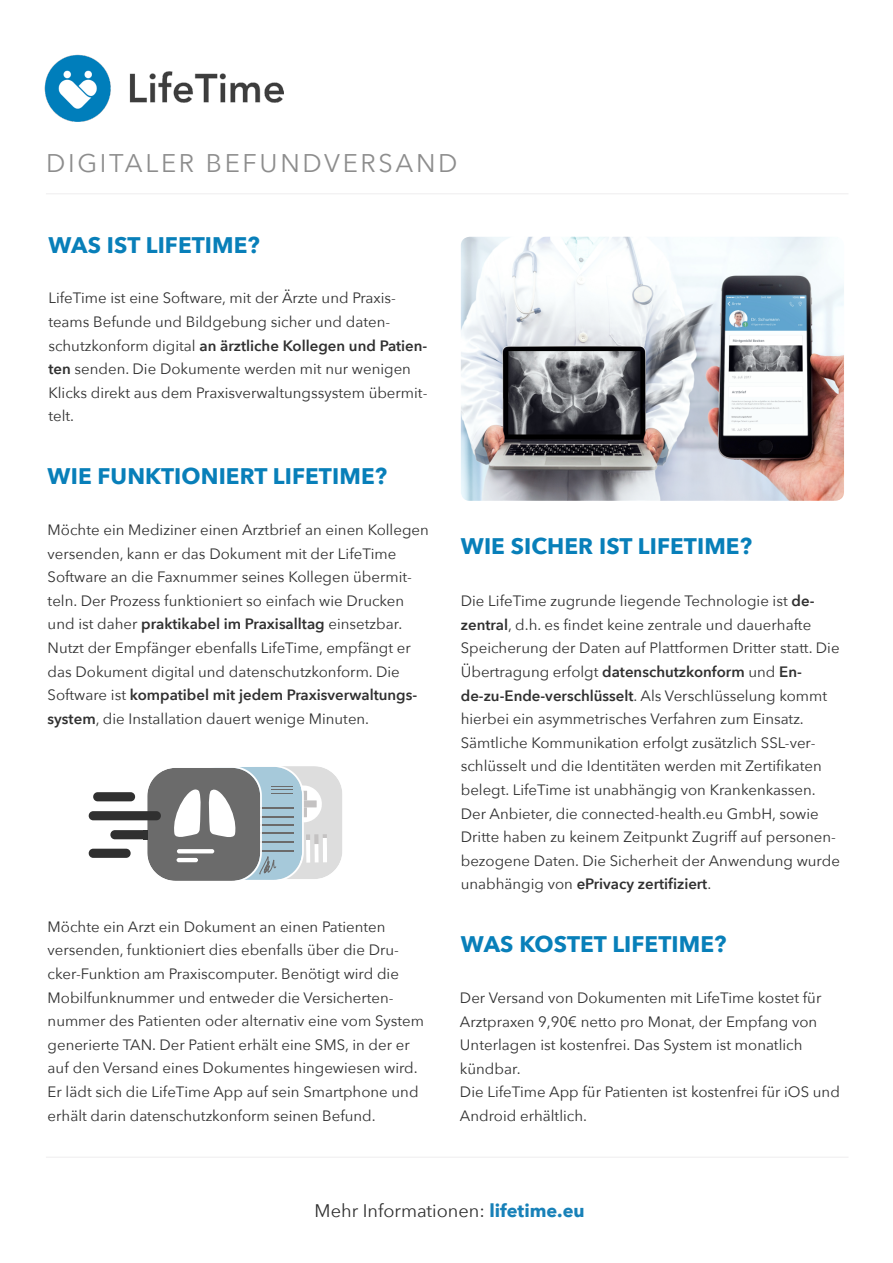
<style>
.page{position:relative;width:893px;height:1263px;background:#fff}
.page>*{position:absolute;margin:0;border:0;box-sizing:border-box;transform-origin:0 0}
.t1{font:25.5px "Avenir Next";letter-spacing:.105em;color:#8d8d8d}
.t2{font:700 22.5px "Avenir Next";letter-spacing:.005em;color:#087fb9}
.t3{font:18.15px "Avenir Next";color:#303030}
.t4{font:15px/23.5px "Avenir Next";color:#303030}
.s1{font-weight:600}
.s2{font-weight:700;color:#1881b8}
</style>
<div class="page">
<img style="left:44px;top:55px;width:239px;height:66px">
<hr style="left:46px;top:193px;width:802px;height:1px;background:#f3f2f3">
<img style="left:461px;top:237px;width:383px;height:264px">
<hr style="left:46px;top:1156px;width:802px;height:2px;background:#f3f2f3">
<div style="left:110px;top:830px;width:42px;height:9px;background:#303030;border-radius:4px"></div>
<svg style="left:143px;top:766px;width:199px;height:115px"></svg>
<div style="left:89px;top:811px;width:72px;height:9px;background:#303030;border-radius:4px"></div>
<div style="left:93px;top:792px;width:42px;height:9px;background:#303030;border-radius:4px"></div>
<div style="left:89px;top:849px;width:42px;height:9px;background:#303030;border-radius:4px"></div>
<h1 class="t1" style="left:46px;top:142px;width:413px">DIGITALER BEFUNDVERSAND</h1>
<h2 class="t2" style="left:48px;top:225px;width:213px">WAS IST LIFETIME?</h2>
<p class="t4" style="left:48px;top:286px;width:381px">LifeTime ist eine Software, mit der Ärzte und Praxis&shy;teams Befunde und Bildgebung sicher und daten&shy;schutzkonform digital <span class="s1">an ärztliche Kollegen und Patien&shy;ten</span> senden. Die Dokumente werden mit nur wenigen Klicks direkt aus dem Praxisverwaltungssystem übermit&shy;telt.</p>
<h2 class="t2" style="left:48px;top:457px;width:341px">WIE FUNKTIONIERT LIFETIME?</h2>
<p class="t4" style="left:48px;top:517px;width:383px">Möchte ein Mediziner einen Arztbrief an einen Kollegen versenden, kann er das Dokument mit der LifeTime Software an die Faxnummer seines Kollegen übermit&shy;teln. Der Prozess funktioniert so einfach wie Drucken und ist daher <span class="s1">praktikabel im Praxisalltag</span> einsetzbar.<br>Nutzt der Empfänger ebenfalls LifeTime, empfängt er das Dokument digital und datenschutzkonform. Die Software ist <span class="s1">kompatibel mit jedem Praxisverwaltungs&shy;system</span>, die Installation dauert wenige Minuten.</p>
<p class="t4" style="left:48px;top:914px;width:378px">Möchte ein Arzt ein Dokument an einen Patienten versenden, funktioniert dies ebenfalls über die Dru&shy;cker-Funktion am Praxiscomputer. Benötigt wird die Mobilfunknummer und entweder die Versicherten&shy;nummer des Patienten oder alternativ eine vom System generierte TAN. Der Patient erhält eine SMS, in der er auf den Versand eines Dokumentes hingewiesen wird.<br>Er lädt sich die LifeTime App auf sein Smartphone und erhält darin datenschutzkonform seinen Befund.</p>
<h2 class="t2" style="left:461px;top:527px;width:293px">WIE SICHER IST LIFETIME?</h2>
<p class="t4" style="left:461px;top:588px;width:381px">Die LifeTime zugrunde liegende Technologie ist <span class="s1">de&shy;zentral</span>, d.h. es findet keine zentrale und dauerhafte Speicherung der Daten auf Plattformen Dritter statt. Die Übertragung erfolgt <span class="s1">datenschutzkonform</span> und <span class="s1">En&shy;de-zu-Ende-verschlüsselt</span>. Als Verschlüsselung kommt hierbei ein asymmetrisches Verfahren zum Einsatz.<br>Sämtliche Kommunikation erfolgt zusätzlich SSL-ver&shy;schlüsselt und die Identitäten werden mit Zertifikaten belegt. LifeTime ist unabhängig von Krankenkassen.<br>Der Anbieter, die connected-health.eu GmbH, sowie Dritte haben zu keinem Zeitpunkt Zugriff auf personen&shy;bezogene Daten. Die Sicherheit der Anwendung wurde unabhängig von <span class="s1">ePrivacy zertifiziert</span>.</p>
<h2 class="t2" style="left:461px;top:924px;width:267px">WAS KOSTET LIFETIME?</h2>
<p class="t4" style="left:460px;top:985px;width:381px">Der Versand von Dokumenten mit LifeTime kostet für Arztpraxen 9,90€ netto pro Monat, der Empfang von Unterlagen ist kostenfrei. Das System ist monatlich kündbar.<br>Die LifeTime App für Patienten ist kostenfrei für iOS und Android erhältlich.</p>
<p class="t3" style="left:315px;top:1195px;width:272px">Mehr Informationen: <span class="s2">lifetime.eu</span></p>
</div>
